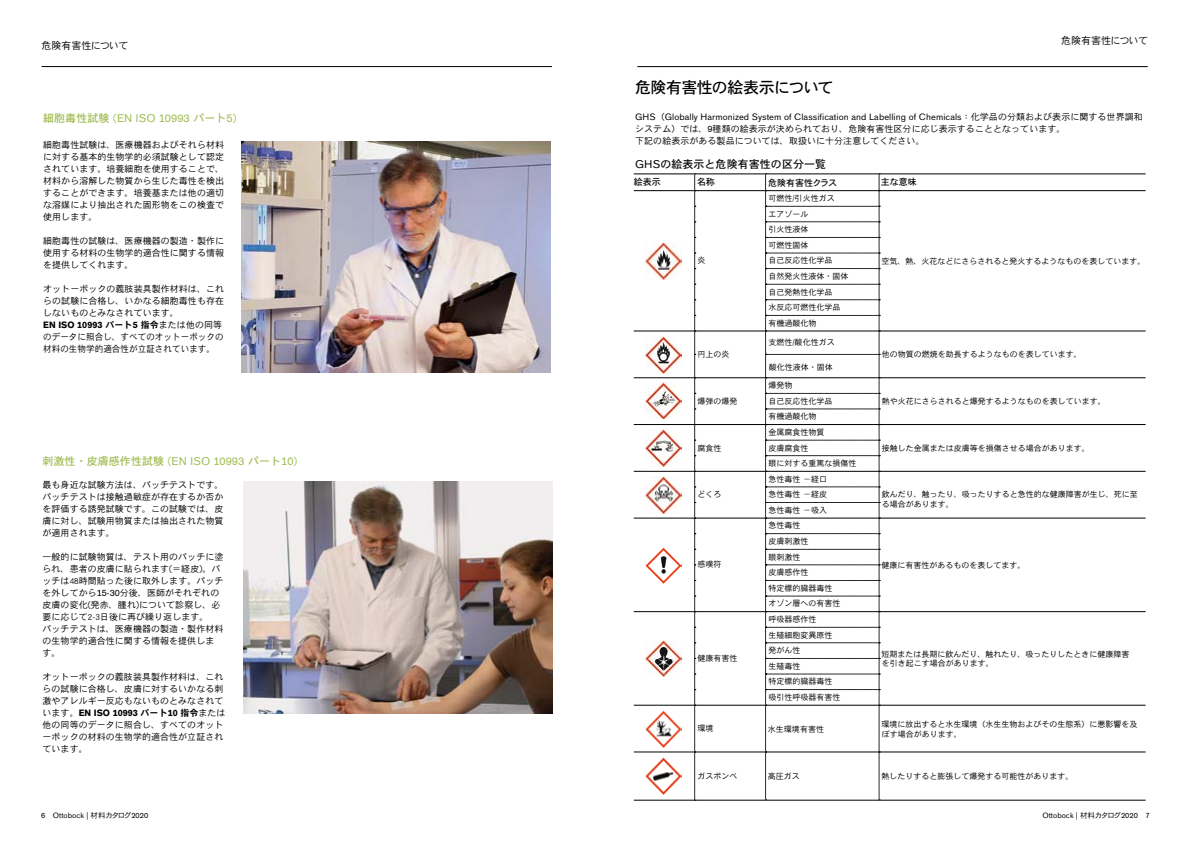
<style>
.page{position:relative;width:1191px;height:842px;background:#fff}
.page>*{position:absolute;margin:0;border:0;box-sizing:border-box;transform-origin:0 0}
.t1{font:16px "DFHS Gothic Std W5";letter-spacing:-.04em;color:#000}
.t2{font:11px "DFHS Gothic Std W5";letter-spacing:.005em;color:#a1bc52}
.t3{font:11px "OBO Sans";letter-spacing:.005em;color:#a1bc52}
.t4{font:11px "DFHS Gothic Std W5";letter-spacing:.005em;color:#000}
.t5{font:10px "DFHS Gothic Std W3";letter-spacing:-.025em;color:#000}
.t6{font:9px/12px "DFHS Gothic Std W3";letter-spacing:.005em;color:#000;text-align:justify}
.t7{font:9px "OBO Sans";letter-spacing:.005em;color:#000}
.t8{font:700 9px "OBO Sans";letter-spacing:.005em;color:#000}
.t9{font:9px/12px "DFHS Gothic Std W3";letter-spacing:.005em;color:#000;scale:.95 1}
.t10{font:9px "DFHS Gothic Std W5";color:#000}
.t11{font:8px/15.6px "DFHS Gothic Std W3";color:#000}
.t12{font:7.5px "OBO Sans";letter-spacing:.005em;color:#000}
.s1{font-family:"DFHS Gothic Std W5"}
.s2{font-family:"DFHS Gothic Std W3"}
.s3{font-family:"DFHS Gothic Std W7";font-weight:400}
.s4{font-family:"DFHS Gothic Std W3";font-weight:400}
.s5{font-family:"OBO Sans"}
</style>
<div class="page">
<hr style="left:42px;top:66px;width:510px;height:1px;background:#000">
<hr style="left:637px;top:66px;width:510px;height:1px;background:#000">
<img style="left:242px;top:141px;width:308px;height:231px">
<img style="left:244px;top:482px;width:308px;height:231px">
<hr style="left:634px;top:174px;width:60px;height:1px;background:#000">
<hr style="left:695px;top:174px;width:70px;height:1px;background:#000">
<hr style="left:879px;top:174px;width:266px;height:1px;background:#000">
<hr style="left:634px;top:190px;width:60px;height:1px;background:#000">
<hr style="left:695px;top:190px;width:70px;height:1px;background:#000">
<hr style="left:879px;top:190px;width:266px;height:1px;background:#000">
<hr style="left:695px;top:331px;width:70px;height:1px;background:#000">
<hr style="left:879px;top:331px;width:266px;height:1px;background:#000">
<hr style="left:634px;top:331px;width:60px;height:1px;background:#000">
<hr style="left:634px;top:378px;width:60px;height:1px;background:#000">
<hr style="left:695px;top:378px;width:70px;height:1px;background:#000">
<hr style="left:879px;top:378px;width:266px;height:1px;background:#000">
<svg style="left:765px;top:174px;width:115px;height:626px"></svg>
<hr style="left:634px;top:424px;width:60px;height:1px;background:#000">
<hr style="left:695px;top:424px;width:70px;height:1px;background:#000">
<hr style="left:765px;top:424px;width:114px;height:1px;background:#000">
<hr style="left:879px;top:424px;width:266px;height:1px;background:#000">
<hr style="left:634px;top:471px;width:60px;height:1px;background:#000">
<hr style="left:695px;top:471px;width:70px;height:1px;background:#000">
<hr style="left:765px;top:471px;width:114px;height:1px;background:#000">
<hr style="left:879px;top:471px;width:266px;height:1px;background:#000">
<hr style="left:634px;top:518px;width:60px;height:1px;background:#000">
<hr style="left:695px;top:518px;width:70px;height:1px;background:#000">
<hr style="left:695px;top:611px;width:70px;height:1px;background:#000">
<hr style="left:879px;top:518px;width:266px;height:1px;background:#000">
<hr style="left:879px;top:611px;width:266px;height:1px;background:#000">
<hr style="left:765px;top:518px;width:114px;height:1px;background:#000">
<hr style="left:765px;top:611px;width:114px;height:1px;background:#000">
<hr style="left:695px;top:705px;width:70px;height:1px;background:#000">
<hr style="left:634px;top:611px;width:60px;height:1px;background:#000">
<hr style="left:765px;top:705px;width:114px;height:1px;background:#000">
<hr style="left:879px;top:705px;width:266px;height:1px;background:#000">
<hr style="left:634px;top:705px;width:60px;height:1px;background:#000">
<hr style="left:634px;top:800px;width:60px;height:1px;background:#000">
<hr style="left:695px;top:800px;width:70px;height:1px;background:#000">
<hr style="left:765px;top:800px;width:114px;height:1px;background:#000">
<hr style="left:879px;top:800px;width:266px;height:1px;background:#000">
<svg style="left:694px;top:174px;width:1px;height:627px"></svg>
<hr style="left:634px;top:752px;width:60px;height:1px;background:#000">
<hr style="left:694px;top:752px;width:71px;height:1px;background:#000">
<hr style="left:765px;top:752px;width:114px;height:1px;background:#000">
<hr style="left:879px;top:752px;width:266px;height:1px;background:#000">
<img style="left:645px;top:242px;width:37px;height:37px">
<img style="left:645px;top:337px;width:37px;height:36px">
<img style="left:645px;top:547px;width:37px;height:37px">
<img style="left:645px;top:640px;width:37px;height:37px">
<img style="left:645px;top:382px;width:37px;height:37px">
<img style="left:645px;top:430px;width:37px;height:36px">
<img style="left:645px;top:476px;width:37px;height:37px">
<img style="left:645px;top:711px;width:37px;height:37px">
<img style="left:645px;top:758px;width:37px;height:36px">
<p class="t5" style="left:42px;top:40px;width:88px">危険有害性について</p>
<p class="t3" style="left:43px;top:111px;width:195px"><span class="s1">細胞毒性試験</span> <span class="s2">(</span>EN ISO 10993 <span class="s1">パート</span>5<span class="s2">)</span></p>
<p class="t6" style="left:43px;top:138px;width:182px">細胞毒性試験は、医療機器およびそれら材料に対する基本的生物学的必須試験として認定されています。培養細胞を使用することで、材料から溶解した物質から生じた毒性を検出することができます。培養基または他の適切な溶媒により抽出された固形物をこの検査で使用します。</p>
<p class="t6" style="left:43px;top:234px;width:182px">細胞毒性の試験は、医療機器の製造・製作に使用する材料の生物学的適合性に関する情報を提供してくれます。</p>
<p class="t6" style="left:43px;top:282px;width:182px">オットーボックの義肢装具製作材料は、これらの試験に合格し、いかなる細胞毒性も存在しないものとみなされています。</p>
<p class="t8" style="left:43px;top:319px;width:180px">EN ISO 10993 <span class="s3">パート</span>5 <span class="s3">指令</span><span class="s4">または他の同等</span></p>
<p class="t9" style="left:43px;top:330px;width:191px">のデータに照合し、すべてのオットーボックの材料の生物学的適合性が立証されています。</p>
<p class="t2" style="left:43px;top:455px;width:256px">刺激性・皮膚感作性試験 <span class="s2">(</span><span class="s5">EN ISO 10993</span> パート<span class="s5">10</span><span class="s2">)</span></p>
<p class="t6" style="left:43px;top:479px;width:182px">最も身近な試験方法は、パッチテストです。パッチテストは接触過敏症が存在するか否かを評価する誘発試験です。この試験では、皮膚に対し、試験用物質または抽出された物質が適用されます。</p>
<p class="t6" style="left:43px;top:551px;width:182px;text-align:left">一般的に試験物質は、テスト用のパッチに塗られ、患者の皮膚に貼られます(＝経皮)。パッチは48時間貼った後に取外します。パッチを外してから<span class="s5">15-30</span>分後、医師がそれぞれの皮膚の変化(発赤、腫れ)について診察し、必要に応じて2-3日後に再び繰り返します。<br>パッチテストは、医療機器の製造・製作材料の生物学的適合性に関する情報を提供します。</p>
<p class="t6" style="left:43px;top:671px;width:182px">オットーボックの義肢装具製作材料は、これらの試験に合格し、皮膚に対するいかなる刺激やアレルギー反応もないものとみなされて</p>
<p class="t8" style="left:43px;top:708px;width:184px"><span class="s4">います。</span>EN ISO 10993 <span class="s3">パート</span>10 <span class="s3">指令</span><span class="s4">または</span></p>
<p class="t6" style="left:43px;top:719px;width:182px">他の同等のデータに照合し、すべてのオットーボックの材料の生物学的適合性が立証されています。</p>
<p class="t5" style="left:1061px;top:35px;width:88px">危険有害性について</p>
<h1 class="t1" style="left:635px;top:78px;width:200px">危険有害性の絵表示について</h1>
<p class="t7" style="left:635px;top:112px;width:509px">GHS<span class="s2">（</span>Globally Harmonized System of Classification and Labelling of Chemicals<span class="s2">：化学品の分類および表示に関する世界調和</span></p>
<p class="t6" style="left:635px;top:123px;width:432px">システム）では、<span class="s5">9</span>種類の絵表示が決められており、危険有害性区分に応じ表示することとなっています。下記の絵表示がある製品については、取扱いに十分注意してください。</p>
<p class="t4" style="left:635px;top:158px;width:192px"><span class="s5">GHS</span>の絵表示と危険有害性の区分一覧</p>
<p class="t10" style="left:634px;top:177px;width:28px">絵表示</p>
<p class="t10" style="left:697px;top:177px;width:19px">名称</p>
<p class="t10" style="left:768px;top:178px;width:70px">危険有害性クラス</p>
<p class="t10" style="left:881px;top:177px;width:37px">主な意味</p>
<p class="t11" style="left:768px;top:190px;width:68px">可燃性/引火性ガス</p>
<p class="t11" style="left:697px;top:253px;width:9px">炎</p>
<p class="t11" style="left:768px;top:206px;width:81px">エアゾール<br>引火性液体<br>可燃性固体<br>自己反応性化学品<br>自然発火性液体・固体自己発熱性化学品<br>水反応可燃性化学品有機過酸化物</p>
<p class="t11" style="left:881px;top:253px;width:265px">空気、熱、火花などにさらされると発火するようなものを表しています。</p>
<p class="t11" style="left:768px;top:334px;width:68px">支燃性/酸化性ガス</p>
<p class="t11" style="left:697px;top:346px;width:33px">円上の炎</p>
<p class="t11" style="left:882px;top:346px;width:201px">他の物質の燃焼を助長するようなものを表しています。</p>
<p class="t11" style="left:768px;top:359px;width:65px">酸化性液体・固体</p>
<p class="t11" style="left:697px;top:393px;width:41px">爆弾の爆発</p>
<p class="t11" style="left:768px;top:377px;width:65px">爆発物<br>自己反応性化学品</p>
<p class="t11" style="left:882px;top:393px;width:225px">熱や火花にさらされると爆発するようなものを表しています。</p>
<p class="t11" style="left:768px;top:408px;width:49px">有機過酸化物</p>
<p class="t11" style="left:697px;top:440px;width:25px">腐食性</p>
<p class="t11" style="left:768px;top:424px;width:57px">金属腐食性物質皮膚腐食性</p>
<p class="t11" style="left:882px;top:440px;width:209px">接触した金属または皮膚等を損傷させる場合があります。</p>
<p class="t11" style="left:768px;top:455px;width:89px">眼に対する重篤な損傷性</p>
<p class="t11" style="left:768px;top:471px;width:60px">急性毒性 －経口</p>
<p class="t11" style="left:697px;top:486px;width:25px">どくろ</p>
<p class="t11" style="left:768px;top:486px;width:60px">急性毒性 －経皮急性毒性 －吸入</p>
<p class="t11" style="left:882px;top:489px;width:257px;line-height:9.6px">飲んだり、触ったり、吸ったりすると急性的な健康障害が生じ、死に至る場合があります。</p>
<p class="t11" style="left:768px;top:518px;width:33px">急性毒性</p>
<p class="t11" style="left:697px;top:557px;width:25px">感嘆符</p>
<p class="t11" style="left:768px;top:533px;width:73px">皮膚刺激性<br>眼刺激性<br>皮膚感作性<br>特定標的臓器毒性オゾン層への有害性</p>
<p class="t11" style="left:881px;top:557px;width:145px">健康に有害性があるものを表してます。</p>
<p class="t11" style="left:768px;top:611px;width:49px">呼吸器感作性</p>
<p class="t11" style="left:697px;top:650px;width:41px">健康有害性</p>
<p class="t11" style="left:768px;top:627px;width:73px">生殖細胞変異原性発がん性<br>生殖毒性<br>特定標的臓器毒性吸引性呼吸器有害性</p>
<p class="t11" style="left:881px;top:649px;width:249px;line-height:9.6px">短期または長期に飲んだり、触れたり、吸ったりしたときに健康障害を引き起こす場合があります。</p>
<p class="t11" style="left:697px;top:720px;width:17px">環境</p>
<p class="t11" style="left:768px;top:721px;width:57px">水生環境有害性</p>
<p class="t11" style="left:881px;top:719px;width:257px;line-height:9.6px">環境に放出すると水生環境（水生生物およびその生態系）に悪影響を及ぼす場合があります。</p>
<p class="t11" style="left:697px;top:768px;width:41px">ガスボンベ</p>
<p class="t11" style="left:768px;top:768px;width:33px">高圧ガス</p>
<p class="t11" style="left:881px;top:768px;width:193px">熱したりすると膨張して爆発する可能性があります。</p>
<p class="t12" style="left:41px;top:811px;width:109px">6 Ottobock | <span class="s2">材料カタログ</span>2020</p>
<p class="t12" style="left:1042px;top:811px;width:109px">Ottobock | <span class="s2">材料カタログ</span>2020 7</p>
</div>
